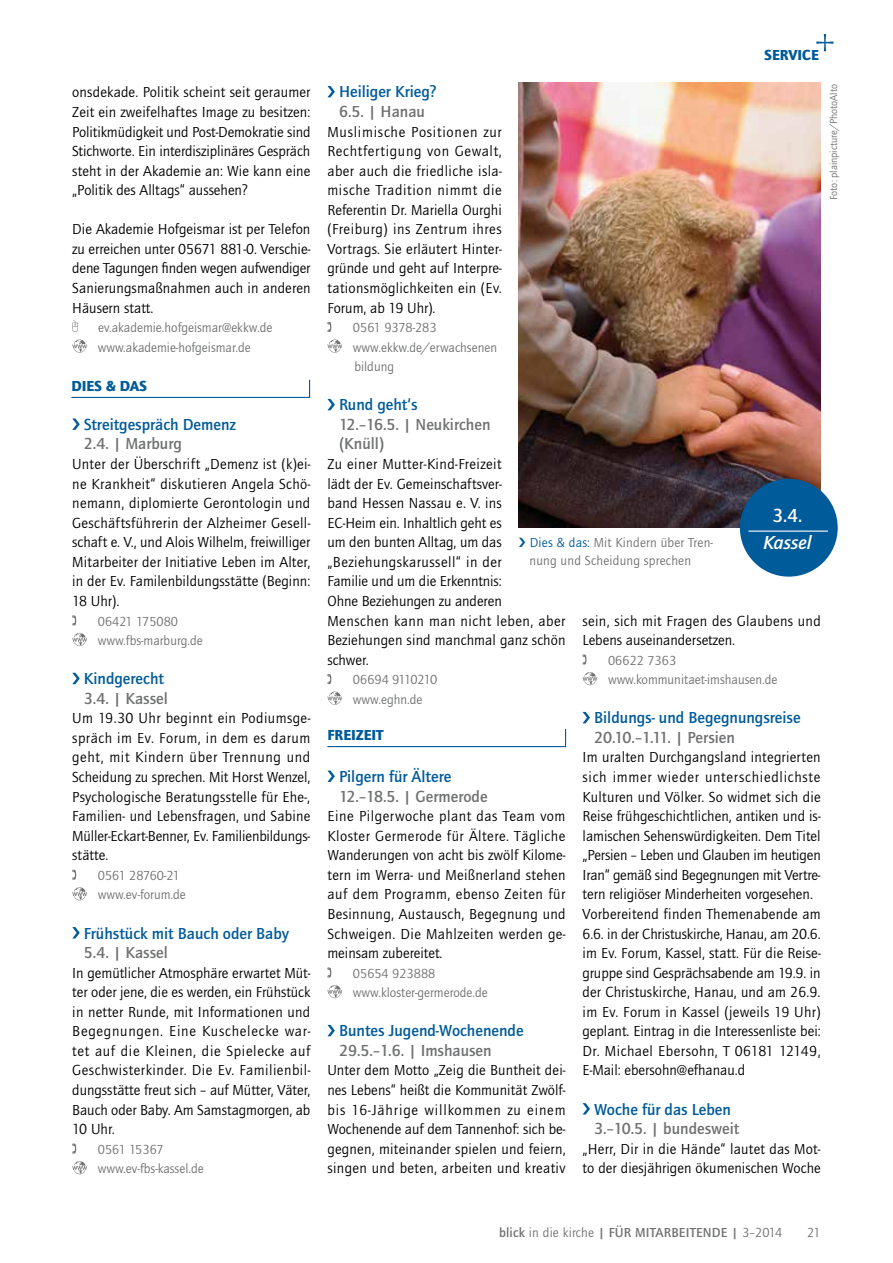
<style>
.page{position:relative;width:893px;height:1263px;background:#fff}
.page>*{position:absolute;margin:0;border:0;box-sizing:border-box;transform-origin:0 0}
.t1{font:italic 700 19.5px "Quay Itc T";color:#fff}
.t2{font:700 19.5px "Quay Itc T";color:#fff}
.t3{font:700 16.5px "Quay Itc T";color:#005b9a}
.t4{font:700 16.5px/19.5px "Quay Itc T";color:#707172}
.t5{font:15px/19.5px "Quay Itc T";letter-spacing:.005em;color:#000;text-align:justify}
.t6{font:900 15px "Quay Itc T";color:#005b9a}
.t7{font:13.5px/19.5px "Quay Itc T";color:#707172}
.t8{font:700 13.5px "Quay Itc T";letter-spacing:.01em;color:#707172}
.t9{font:10.5px "Quay Itc T";color:#707172}
.s1{color:#005b9a}
.s2{font-weight:400}
</style>
<div class="page">
<svg style="left:565px;top:729px;width:1px;height:18px"></svg>
<hr style="left:327px;top:746px;width:238px;height:1px;background:#005b9a">
<svg style="left:309px;top:380px;width:1px;height:18px"></svg>
<hr style="left:71px;top:397px;width:238px;height:1px;background:#005b9a">
<svg style="left:72px;top:320px;width:6px;height:12px"></svg>
<svg style="left:72px;top:339px;width:15px;height:14px"></svg>
<svg style="left:72px;top:418px;width:8px;height:12px"></svg>
<svg style="left:72px;top:615px;width:4px;height:10px"></svg>
<svg style="left:72px;top:633px;width:15px;height:13px"></svg>
<svg style="left:72px;top:673px;width:8px;height:11px"></svg>
<svg style="left:72px;top:869px;width:4px;height:11px"></svg>
<svg style="left:72px;top:887px;width:15px;height:13px"></svg>
<svg style="left:72px;top:927px;width:8px;height:11px"></svg>
<svg style="left:72px;top:1143px;width:4px;height:11px"></svg>
<svg style="left:72px;top:1161px;width:15px;height:13px"></svg>
<svg style="left:327px;top:86px;width:8px;height:11px"></svg>
<svg style="left:327px;top:322px;width:4px;height:10px"></svg>
<svg style="left:327px;top:339px;width:15px;height:14px"></svg>
<svg style="left:327px;top:399px;width:8px;height:11px"></svg>
<svg style="left:327px;top:674px;width:4px;height:10px"></svg>
<svg style="left:327px;top:692px;width:15px;height:13px"></svg>
<svg style="left:327px;top:770px;width:8px;height:12px"></svg>
<svg style="left:327px;top:967px;width:4px;height:11px"></svg>
<svg style="left:327px;top:985px;width:15px;height:13px"></svg>
<svg style="left:327px;top:1025px;width:8px;height:11px"></svg>
<svg style="left:583px;top:654px;width:3px;height:11px"></svg>
<svg style="left:583px;top:672px;width:14px;height:13px"></svg>
<svg style="left:583px;top:712px;width:7px;height:11px"></svg>
<svg style="left:583px;top:1103px;width:7px;height:11px"></svg>
<svg style="left:816px;top:34px;width:17px;height:17px"></svg>
<img style="left:519px;top:83px;width:302px;height:445px">
<div style="left:740px;top:479px;width:98px;height:98px;background:#005b9a;border-radius:50%"></div>
<hr style="left:748px;top:530px;width:80px;height:2px;background:#fff">
<p class="t5" style="left:72px;top:82px;width:240px">onsdekade. Politik scheint seit geraumer Zeit ein zweifelhaftes Image zu besitzen:<br>Politikmüdigkeit und Post-Demokratie sind Stichworte. Ein interdisziplinäres Gespräch steht in der Akademie an: Wie kann eine „Politik des Alltags“ aussehen?</p>
<p class="t5" style="left:72px;top:219px;width:240px">Die Akademie Hofgeismar ist per Telefon zu erreichen unter 05671 881-0. Verschie&shy;dene Tagungen finden wegen aufwendiger Sanierungsmaßnahmen auch in anderen Häusern statt.</p>
<p class="t7" style="left:98px;top:318px;width:176px">ev.akademie.hofgeismar@ekkw.de www.akademie-hofgeismar.de</p>
<p class="t6" style="left:71px;top:377px;width:77px">DIES &amp; DAS</p>
<p class="t3" style="left:84px;top:415px;width:154px">Streitgespräch Demenz</p>
<p class="t4" style="left:84px;top:434px;width:100px">2.4. | Marburg</p>
<p class="t5" style="left:72px;top:454px;width:240px">Unter der Überschrift „Demenz ist (k)ei&shy;ne Krankheit“ diskutieren Angela Schö&shy;nemann, diplomierte Gerontologin und Geschäftsführerin der Alzheimer Gesell&shy;schaft e. V., und Alois Wilhelm, freiwilliger Mitarbeiter der Initiative Leben im Alter, in der Ev. Familenbildungsstätte (Beginn:<br>18 Uhr).</p>
<p class="t7" style="left:98px;top:611px;width:106px">06421 175080 www.fbs-marburg.de</p>
<p class="t3" style="left:84px;top:669px;width:82px">Kindgerecht</p>
<p class="t4" style="left:84px;top:688px;width:85px">3.4. | Kassel</p>
<p class="t5" style="left:72px;top:708px;width:240px">Um 19.30 Uhr beginnt ein Podiumsge&shy;spräch im Ev. Forum, in dem es darum geht, mit Kindern über Trennung und Scheidung zu sprechen. Mit Horst Wenzel, Psychologische Beratungsstelle für Ehe-, Familien- und Lebensfragen, und Sabine Müller-Eckart-Benner, Ev. Familienbildungs&shy;stätte.</p>
<p class="t7" style="left:98px;top:865px;width:90px">0561 28760-21 www.ev-forum.de</p>
<p class="t3" style="left:84px;top:923px;width:207px">Frühstück mit Bauch oder Baby</p>
<p class="t4" style="left:84px;top:942px;width:85px">5.4. | Kassel</p>
<p class="t5" style="left:72px;top:963px;width:240px">In gemütlicher Atmosphäre erwartet Müt&shy;ter oder jene, die es werden, ein Frühstück in netter Runde, mit Informationen und Begegnungen. Eine Kuschelecke war&shy;tet auf die Kleinen, die Spielecke auf Geschwisterkinder. Die Ev. Familienbil&shy;dungsstätte freut sich – auf Mütter, Väter, Bauch oder Baby. Am Samstagmorgen, ab 10 Uhr.</p>
<p class="t7" style="left:98px;top:1139px;width:107px">0561 15367 www.ev-fbs-kassel.de</p>
<p class="t6" style="left:764px;top:46px;width:56px">SERVICE</p>
<p class="t3" style="left:339px;top:82px;width:99px">Heiliger Krieg?</p>
<p class="t4" style="left:339px;top:101px;width:87px">6.5. | Hanau</p>
<p class="t5" style="left:327px;top:122px;width:176px">Muslimische Positionen zur Rechtfertigung von Gewalt, aber auch die friedliche isla&shy;mische Tradition nimmt die Referentin Dr. Mariella Ourghi (Freiburg) ins Zentrum ihres Vortrags. Sie erläutert Hinter&shy;gründe und geht auf Interpre&shy;tationsmöglichkeiten ein (Ev.<br>Forum, ab 19 Uhr).</p>
<p class="t7" style="left:353px;top:318px;width:146px">0561 9378-283 www.ekkw.de/erwachsenen bildung</p>
<p class="t3" style="left:339px;top:395px;width:80px">Rund geht‘s</p>
<p class="t4" style="left:339px;top:414px;width:153px">12.–16.5. | Neukirchen (Knüll)</p>
<p class="t5" style="left:327px;top:454px;width:240px;text-align:left">Zu einer Mutter-Kind-Freizeit<br>lädt der Ev. Gemeinschaftsver-<br>band Hessen Nassau e. V. ins<br>EC-Heim ein. Inhaltlich geht es<br>um den bunten Alltag, um das „Beziehungskarussell“ in der<br>Familie und um die Erkenntnis:<br>Ohne Beziehungen zu anderen<br>Menschen kann man nicht leben, aber<br>Beziehungen sind manchmal ganz schön schwer.</p>
<p class="t7" style="left:353px;top:670px;width:86px">06694 9110210 www.eghn.de</p>
<h1 class="t2" style="left:773px;top:504px;width:31px">3.4.</h1>
<h1 class="t1" style="left:763px;top:531px;width:50px">Kassel</h1>
<p class="t7" style="left:529px;top:534px;width:185px;line-height:18px"><span class="s1">Dies &amp; das:</span> Mit Kindern über Tren&shy;nung und Scheidung sprechen</p>
<p class="t5" style="left:583px;top:611px;width:240px">sein, sich mit Fragen des Glaubens und<br>Lebens auseinandersetzen.</p>
<p class="t7" style="left:608px;top:650px;width:171px">06622 7363 www.kommunitaet-imshausen.de</p>
<p class="t3" style="left:594px;top:708px;width:208px">Bildungs- und Begegnungsreise</p>
<p class="t4" style="left:594px;top:727px;width:142px">20.10.–1.11. | Persien</p>
<p class="t5" style="left:583px;top:747px;width:240px;text-align:left">Im uralten Durchgangsland integrierten sich immer wieder unterschiedlichste Kulturen und Völker. So widmet sich die Reise frühgeschichtlichen, antiken und is&shy;lamischen Sehenswürdigkeiten. Dem Titel „Persien – Leben und Glauben im heutigen Iran“ gemäß sind Begegnungen mit Vertre&shy;tern religiöser Minderheiten vorgesehen.<br>Vorbereitend finden Themenabende am 6.6. in der Christuskirche, Hanau, am 20.6. im Ev. Forum, Kassel, statt. Für die Reise&shy;gruppe sind Gesprächsabende am 19.9. in der Christuskirche, Hanau, und am 26.9. im Ev. Forum in Kassel (jeweils 19 Uhr) geplant. Eintrag in die Interessenliste bei:<br>Dr. Michael Ebersohn, T 06181 12149, E-Mail: ebersohn@efhanau.d</p>
<p class="t3" style="left:594px;top:1099px;width:138px">Woche für das Leben</p>
<p class="t4" style="left:594px;top:1118px;width:147px">3.–10.5. | bundesweit</p>
<p class="t5" style="left:583px;top:1139px;width:240px">„Herr, Dir in die Hände“ lautet das Mot&shy;to der diesjährigen ökumenischen Woche</p>
<p class="t6" style="left:327px;top:726px;width:58px">FREIZEIT</p>
<p class="t3" style="left:339px;top:767px;width:114px">Pilgern für Ältere</p>
<p class="t4" style="left:339px;top:786px;width:150px">12.–18.5. | Germerode</p>
<p class="t5" style="left:327px;top:806px;width:240px">Eine Pilgerwoche plant das Team vom Kloster Germerode für Ältere. Tägliche Wanderungen von acht bis zwölf Kilome&shy;tern im Werra- und Meißnerland stehen auf dem Programm, ebenso Zeiten für Besinnung, Austausch, Begegnung und Schweigen. Die Mahlzeiten werden ge&shy;meinsam zubereitet.</p>
<p class="t7" style="left:353px;top:963px;width:136px">05654 923888 www.kloster-germerode.de</p>
<p class="t3" style="left:339px;top:1021px;width:186px">Buntes Jugend-Wochenende</p>
<p class="t4" style="left:339px;top:1040px;width:154px">29.5.–1.6. | Imshausen</p>
<p class="t5" style="left:327px;top:1060px;width:240px">Unter dem Motto „Zeig die Buntheit dei&shy;nes Lebens“ heißt die Kommunität Zwölf&shy;bis 16-Jährige willkommen zu einem Wochenende auf dem Tannenhof: sich be&shy;gegnen, miteinander spielen und feiern, singen und beten, arbeiten und kreativ</p>
<p class="t9" style="left:827px;top:200px;width:118px;rotate:-90deg">Foto: plainpicture/PhotoAlto</p>
<p class="t8" style="left:499px;top:1225px;width:285px">blick <span class="s2">in die kirche</span> | FÜR MITARBEITENDE | <span class="s2">3–2014</span></p>
<p class="t7" style="left:807px;top:1223px;width:15px">21</p>
</div>
